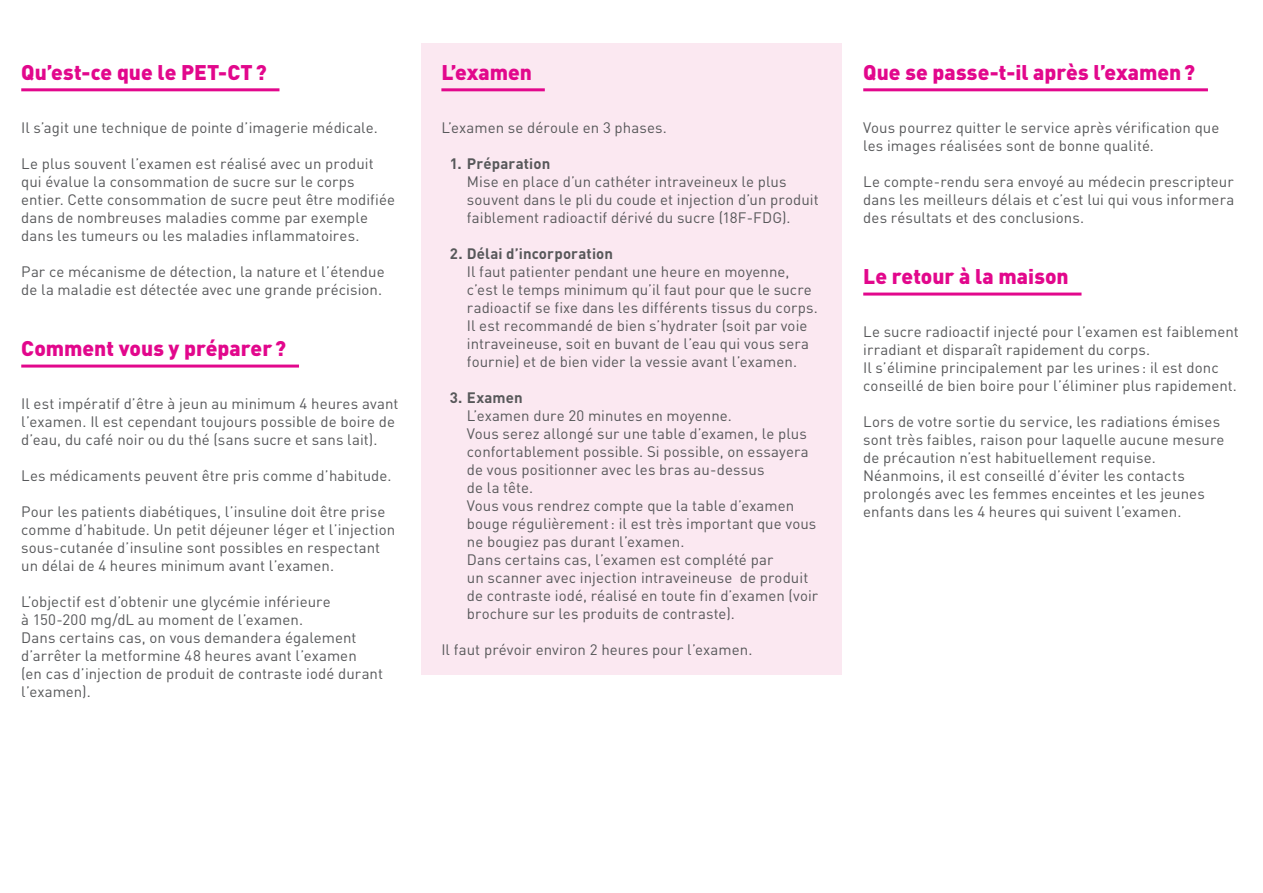
<style>
.page{position:relative;width:1263px;height:893px;background:#fff}
.page>*{position:absolute;margin:0;border:0;box-sizing:border-box;transform-origin:0 0}
.Titre{font:900 21px "DINOT";color:#e2078c}
.Corps_de_texte{font:15px/18px "DINOT";letter-spacing:.005em;color:#57585a}
.Liste_niveau1_-_Numé{font:15px/18px "DINOT";letter-spacing:.005em;color:#57585a}
.t1{font:700 15px "DINOT";letter-spacing:.01em;color:#57585a}
</style>
<div class="page">
<div style="left:421px;top:44px;width:421px;height:631px;background:#fbe8f1"></div>
<hr style="left:441px;top:88px;width:104px;height:3px;background:#e2078c">
<hr style="left:21px;top:88px;width:258px;height:3px;background:#e2078c">
<hr style="left:21px;top:365px;width:278px;height:3px;background:#e2078c">
<hr style="left:863px;top:88px;width:345px;height:3px;background:#e2078c">
<hr style="left:863px;top:293px;width:218px;height:3px;background:#e2078c">
<p class="Titre" style="left:21px;top:58px;width:247px">Qu’est-ce que le PET-CT?</p>
<p class="Corps_de_texte" style="left:21px;top:118px;width:358px">Il s’agit une technique de pointe d’imagerie médicale.</p>
<p class="Corps_de_texte" style="left:21px;top:154px;width:354px">Le plus souvent l’examen est réalisé avec un produit</p>
<p class="Corps_de_texte" style="left:21px;top:172px;width:375px">qui évalue la consommation de sucre sur le corps entier. Cette consommation de sucre peut être modifiée dans de nombreuses maladies comme par exemple dans les tumeurs ou les maladies inflammatoires.</p>
<p class="Corps_de_texte" style="left:21px;top:262px;width:365px">Par ce mécanisme de détection, la nature et l’étendue de la maladie est détectée avec une grande précision.</p>
<p class="Titre" style="left:21px;top:334px;width:266px">Comment vous y préparer?</p>
<p class="Corps_de_texte" style="left:21px;top:394px;width:379px">Il est impératif d’être à jeun au minimum 4 heures avant l’examen. Il est cependant toujours possible de boire de d’eau, du café noir ou du thé (sans sucre et sans lait).</p>
<p class="Corps_de_texte" style="left:21px;top:466px;width:372px">Les médicaments peuvent être pris comme d’habitude.</p>
<p class="Corps_de_texte" style="left:21px;top:502px;width:375px">Pour les patients diabétiques, l’insuline doit être prise comme d’habitude. Un petit déjeuner léger et l’injection sous-cutanée d’insuline sont possibles en respectant un délai de 4 heures minimum avant l’examen.</p>
<p class="Corps_de_texte" style="left:21px;top:592px;width:311px">L’objectif est d’obtenir une glycémie inférieure</p>
<p class="Corps_de_texte" style="left:21px;top:610px;width:283px">à 150-200 mg/dL au moment de l’examen.</p>
<p class="Corps_de_texte" style="left:21px;top:628px;width:337px">Dans certains cas, on vous demandera également d’arrêter la metformine 48 heures avant l’examen</p>
<p class="Corps_de_texte" style="left:21px;top:664px;width:363px">(en cas d’injection de produit de contraste iodé durant l’examen).</p>
<p class="Titre" style="left:441px;top:58px;width:92px">L’examen</p>
<p class="Corps_de_texte" style="left:441px;top:118px;width:227px">L’examen se déroule en 3 phases.</p>
<p class="t1" style="left:450px;top:154px;width:102px">1. Préparation</p>
<p class="Liste_niveau1_-_Numé" style="left:467px;top:172px;width:353px">Mise en place d’un cathéter intraveineux le plus souvent dans le pli du coude et injection d’un produit faiblement radioactif dérivé du sucre (18F-FDG).</p>
<p class="t1" style="left:450px;top:244px;width:165px">2. Délai d’incorporation</p>
<p class="Liste_niveau1_-_Numé" style="left:467px;top:262px;width:352px">Il faut patienter pendant une heure en moyenne, c’est le temps minimum qu’il faut pour que le sucre radioactif se fixe dans les différents tissus du corps.<br>Il est recommandé de bien s’hydrater (soit par voie intraveineuse, soit en buvant de l’eau qui vous sera fournie) et de bien vider la vessie avant l’examen.</p>
<p class="t1" style="left:450px;top:388px;width:74px">3. Examen</p>
<p class="Liste_niveau1_-_Numé" style="left:467px;top:406px;width:353px">L’examen dure 20 minutes en moyenne.<br>Vous serez allongé sur une table d’examen, le plus confortablement possible. Si possible, on essayera de vous positionner avec les bras au-dessus<br>de la tête.<br>Vous vous rendrez compte que la table d’examen bouge régulièrement: il est très important que vous ne bougiez pas durant l’examen.<br>Dans certains cas, l’examen est complété par<br>un scanner avec injection intraveineuse de produit de contraste iodé, réalisé en toute fin d’examen (voir brochure sur les produits de contraste).</p>
<p class="Corps_de_texte" style="left:441px;top:640px;width:313px">Il faut prévoir environ 2 heures pour l’examen.</p>
<p class="Titre" style="left:863px;top:58px;width:333px">Que se passe-t-il après l’examen?</p>
<p class="Corps_de_texte" style="left:863px;top:118px;width:358px">Vous pourrez quitter le service après vérification que les images réalisées sont de bonne qualité.</p>
<p class="Corps_de_texte" style="left:863px;top:172px;width:373px;text-align:justify">Le compte-rendu sera envoyé au médecin prescripteur dans les meilleurs délais et c’est lui qui vous informera des résultats et des conclusions.</p>
<p class="Titre" style="left:863px;top:262px;width:207px">Le retour à la maison</p>
<p class="Corps_de_texte" style="left:863px;top:322px;width:377px">Le sucre radioactif injecté pour l’examen est faiblement irradiant et disparaît rapidement du corps.</p>
<p class="Corps_de_texte" style="left:863px;top:358px;width:375px">Il s’élimine principalement par les urines : il est donc conseillé de bien boire pour l’éliminer plus rapidement.</p>
<p class="Corps_de_texte" style="left:863px;top:412px;width:363px">Lors de votre sortie du service, les radiations émises sont très faibles, raison pour laquelle aucune mesure de précaution n’est habituellement requise.</p>
<p class="Corps_de_texte" style="left:863px;top:466px;width:343px">Néanmoins, il est conseillé d’éviter les contacts prolongés avec les femmes enceintes et les jeunes enfants dans les 4 heures qui suivent l’examen.</p>
</div>
